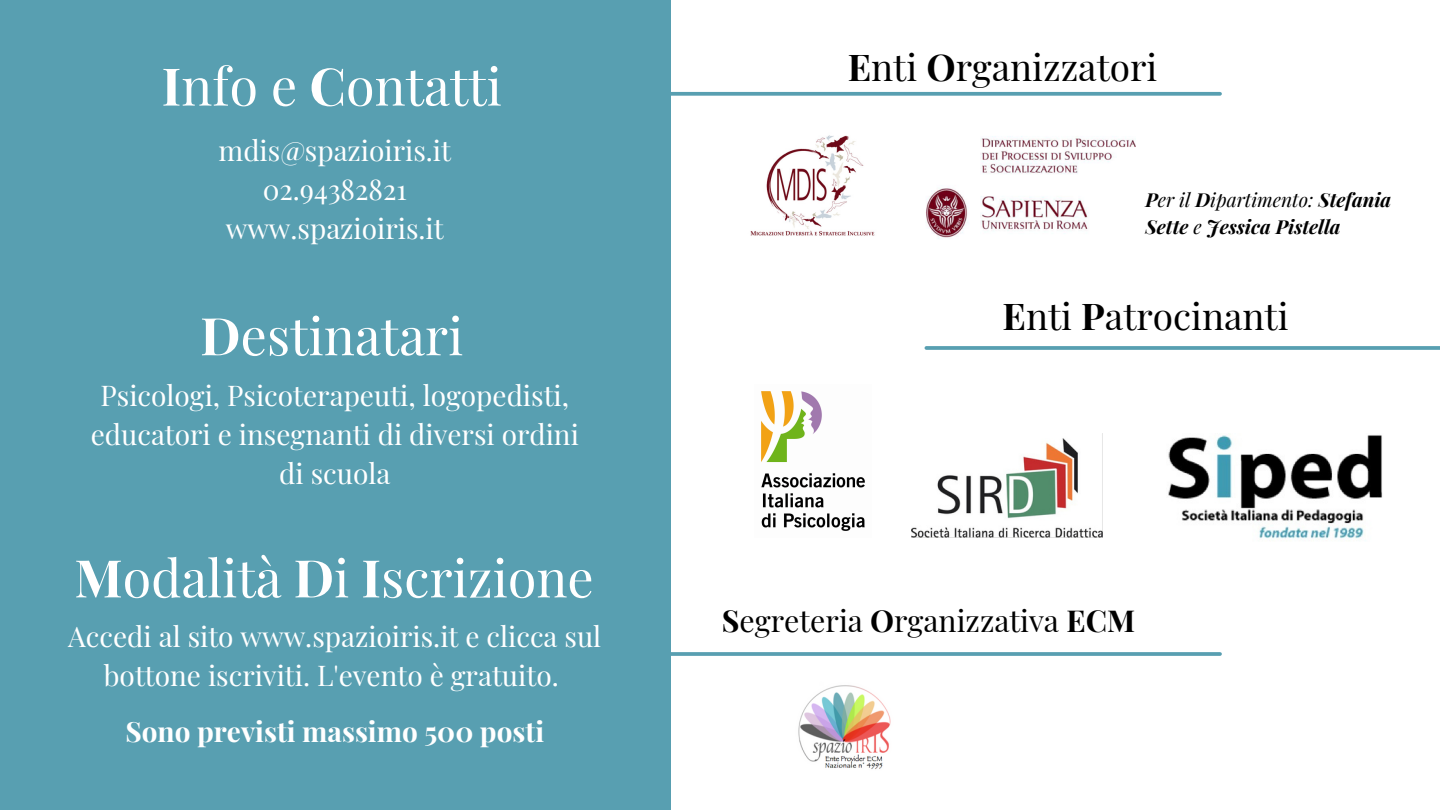
<style>
.page{position:relative;width:1440px;height:810px;background:#fff}
.page>*{position:absolute;margin:0;border:0;box-sizing:border-box;transform-origin:0 0}
.t1{font:52px "Playfair Display";color:#fff}
.t2{font:37px "Playfair Display";color:#000}
.t3{font:30.3px "Playfair Display";color:#000}
.t4{font:28px/39px "Playfair Display";color:#fff;text-align:center}
.t5{font:700 28px "Playfair Display";color:#fff}
.t6{font:italic 700 19.3px/26.6px "Playfair Display";color:#000}
.s1{font-weight:700}
.s2{font-weight:400}
</style>
<div class="page">
<div style="left:0;top:0;width:671px;height:810px;background:#589fb1"></div>
<img style="left:798px;top:685px;width:93px;height:84px">
<img style="left:1168px;top:435px;width:215px;height:105px">
<img style="left:912px;top:438px;width:190px;height:99px">
<img style="left:750px;top:135px;width:125px;height:101px">
<img style="left:926px;top:136px;width:209px;height:103px">
<img style="left:761px;top:391px;width:104px;height:140px">
<svg style="left:671px;top:92px;width:549px;height:4px;background:#65a6b7"></svg>
<svg style="left:926px;top:346px;width:514px;height:4px;background:#61a4b5"></svg>
<svg style="left:671px;top:652px;width:549px;height:4px;background:#62a4b5"></svg>
<p class="t1" style="left:162px;top:49px;width:342px"><span class="s1">I</span>nfo e <span class="s1">C</span>ontatti</p>
<p class="t4" style="left:219px;top:130px;width:234px">mdis@spazioiris.it</p>
<p class="t4" style="left:263px;top:169px;width:146px">02.94382821</p>
<p class="t4" style="left:226px;top:208px;width:219px">www.spazioiris.it</p>
<p class="t1" style="left:200px;top:299px;width:265px"><span class="s1">D</span>estinatari</p>
<p class="t4" style="left:91px;top:375px;width:490px">Psicologi, Psicoterapeuti, logopedisti, educatori e insegnanti di diversi ordini di scuola</p>
<p class="t1" style="left:74px;top:541px;width:521px"><span class="s1">M</span>odalità <span class="s1">D</span>i <span class="s1">I</span>scrizione</p>
<p class="t4" style="left:68px;top:616px;width:535px">Accedi al sito www.spazioiris.it e clicca sul bottone iscriviti. L'evento è gratuito.</p>
<p class="t5" style="left:125px;top:712px;width:420px">Sono previsti massimo 500 posti</p>
<p class="t2" style="left:848px;top:41px;width:311px"><span class="s1">E</span>nti <span class="s1">O</span>rganizzatori</p>
<p class="t6" style="left:1146px;top:186px;width:247px">P<span class="s2">er il</span> D<span class="s2">ipartimento:</span> Stefania<br>Sette <span class="s2">e</span> Jessica Pistella</p>
<p class="t2" style="left:1003px;top:290px;width:287px"><span class="s1">E</span>nti <span class="s1">P</span>atrocinanti</p>
<p class="t3" style="left:722px;top:599px;width:415px"><span class="s1">S</span>egreteria <span class="s1">O</span>rganizzativa <span class="s1">ECM</span></p>
</div>
